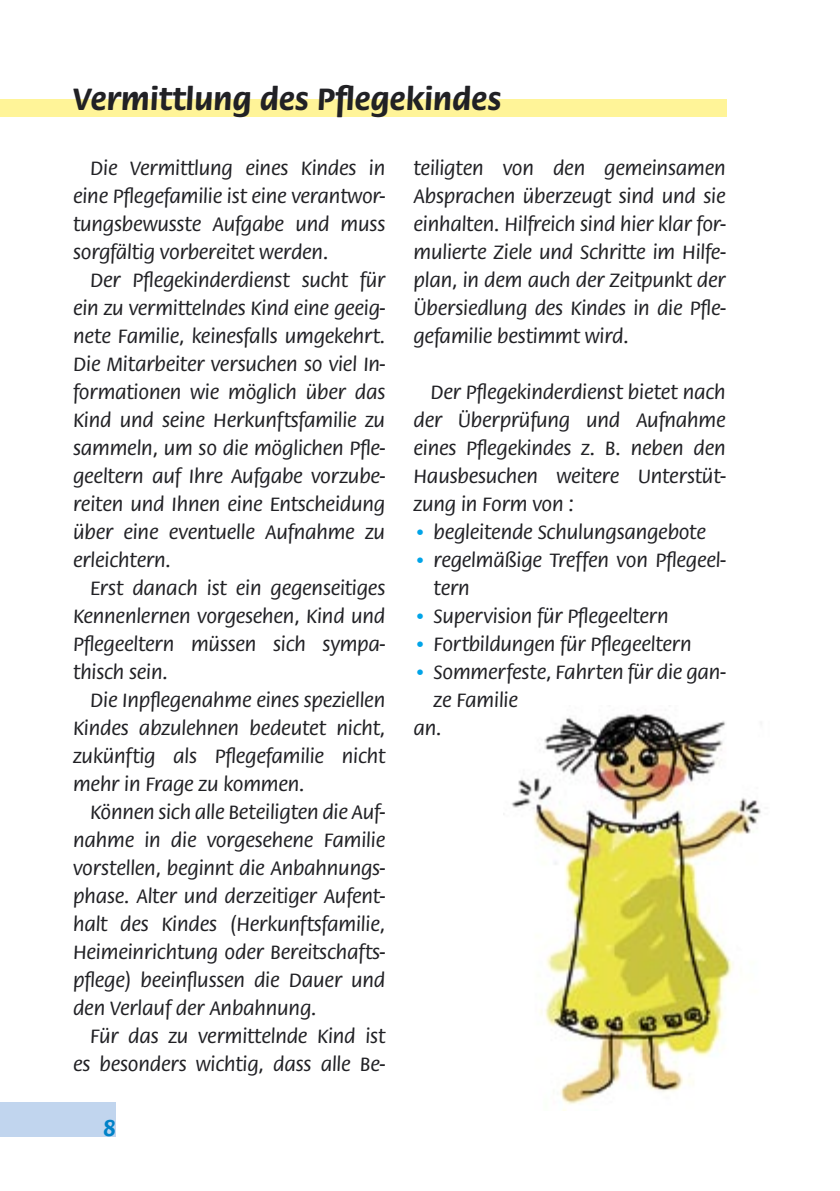
<style>
.page{position:relative;width:840px;height:1191px;background:#fff}
.page>*{position:absolute;margin:0;border:0;box-sizing:border-box;transform-origin:0 0}
.Überschrift{font:700 32px "Flora Itc T";color:#212125}
.t1{font:700 24px "Flora Itc T";color:#0082c8}
.Absatzformat_1{font:20px/28px "Flora Itc T";color:#212125;text-align:justify}
.Absatzformat_oE{font:20px/28px "Flora Itc T";color:#212125}
.s1{color:#00a4e8}
</style>
<div class="page">
<div style="left:0;top:1102px;width:116px;height:34px;background:#c1d5ee"></div>
<img style="left:503px;top:709px;width:258px;height:401px">
<div style="left:0;top:99px;width:726px;height:17px;background:#fff498"></div>
<p class="Überschrift" style="left:72px;top:80px;width:430px">Vermittlung des Pflegekindes</p>
<p class="Absatzformat_1" style="left:73px;top:154px;width:313px;text-indent:17px">Die Vermittlung eines Kindes in eine Pflegefamilie ist eine verantwor&shy;tungsbewusste Aufgabe und muss sorgfältig vorbereitet werden.</p>
<p class="Absatzformat_1" style="left:73px;top:266px;width:313px;text-indent:17px">Der Pflegekinderdienst sucht für ein zu vermittelndes Kind eine geeig&shy;nete Familie, keinesfalls umgekehrt.<br>Die Mitarbeiter versuchen so viel In&shy;formationen wie möglich über das Kind und seine Herkunftsfamilie zu sammeln, um so die möglichen Pfle&shy;geeltern auf Ihre Aufgabe vorzube&shy;reiten und Ihnen eine Entscheidung über eine eventuelle Aufnahme zu erleichtern.</p>
<p class="Absatzformat_1" style="left:73px;top:574px;width:313px;text-indent:17px">Erst danach ist ein gegenseitiges Kennenlernen vorgesehen, Kind und Pflegeeltern müssen sich sympa&shy;thisch sein.</p>
<p class="Absatzformat_1" style="left:73px;top:686px;width:313px;text-indent:17px">Die Inpflegenahme eines speziellen Kindes abzulehnen bedeutet nicht, zukünftig als Pflegefamilie nicht mehr in Frage zu kommen.</p>
<p class="Absatzformat_1" style="left:73px;top:798px;width:313px;text-indent:17px">Können sich alle Beteiligten die Auf&shy;nahme in die vorgesehene Familie vorstellen, beginnt die Anbahnungs&shy;phase. Alter und derzeitiger Aufent&shy;halt des Kindes (Herkunftsfamilie, Heimeinrichtung oder Bereitschafts&shy;pflege) beeinflussen die Dauer und den Verlauf der Anbahnung.</p>
<p class="Absatzformat_1" style="left:73px;top:1022px;width:313px;text-align:right">Für das zu vermittelnde Kind ist es besonders wichtig, dass alle Be-</p>
<p class="t1" style="left:103px;top:1114px;width:15px">8</p>
<p class="Absatzformat_1" style="left:413px;top:154px;width:313px">teiligten von den gemeinsamen Absprachen überzeugt sind und sie einhalten. Hilfreich sind hier klar for&shy;mulierte Ziele und Schritte im Hilfe&shy;plan, in dem auch der Zeitpunkt der Übersiedlung des Kindes in die Pfle&shy;gefamilie bestimmt wird.</p>
<p class="Absatzformat_1" style="left:413px;top:378px;width:313px;text-indent:17px">Der Pflegekinderdienst bietet nach der Überprüfung und Aufnahme eines Pflegekindes z. B. neben den Hausbesuchen weitere Unterstüt&shy;zung in Form von :</p>
<p class="Absatzformat_oE" style="left:413px;top:518px;width:294px"><span class="s1">•</span> begleitende Schulungsangebote</p>
<p class="Absatzformat_oE" style="left:433px;top:546px;width:293px;text-indent:-20px"><span class="s1">•</span> regelmäßige Treffen von Pflegeel&shy;tern</p>
<p class="Absatzformat_oE" style="left:413px;top:602px;width:256px"><span class="s1">•</span> Supervision für Pflegeeltern</p>
<p class="Absatzformat_oE" style="left:413px;top:630px;width:279px"><span class="s1">•</span> Fortbildungen für Pflegeeltern</p>
<p class="Absatzformat_oE" style="left:433px;top:658px;width:293px;text-indent:-20px"><span class="s1">•</span> Sommerfeste, Fahrten für die gan&shy;ze Familie</p>
<p class="Absatzformat_oE" style="left:413px;top:714px;width:30px">an.</p>
</div>
